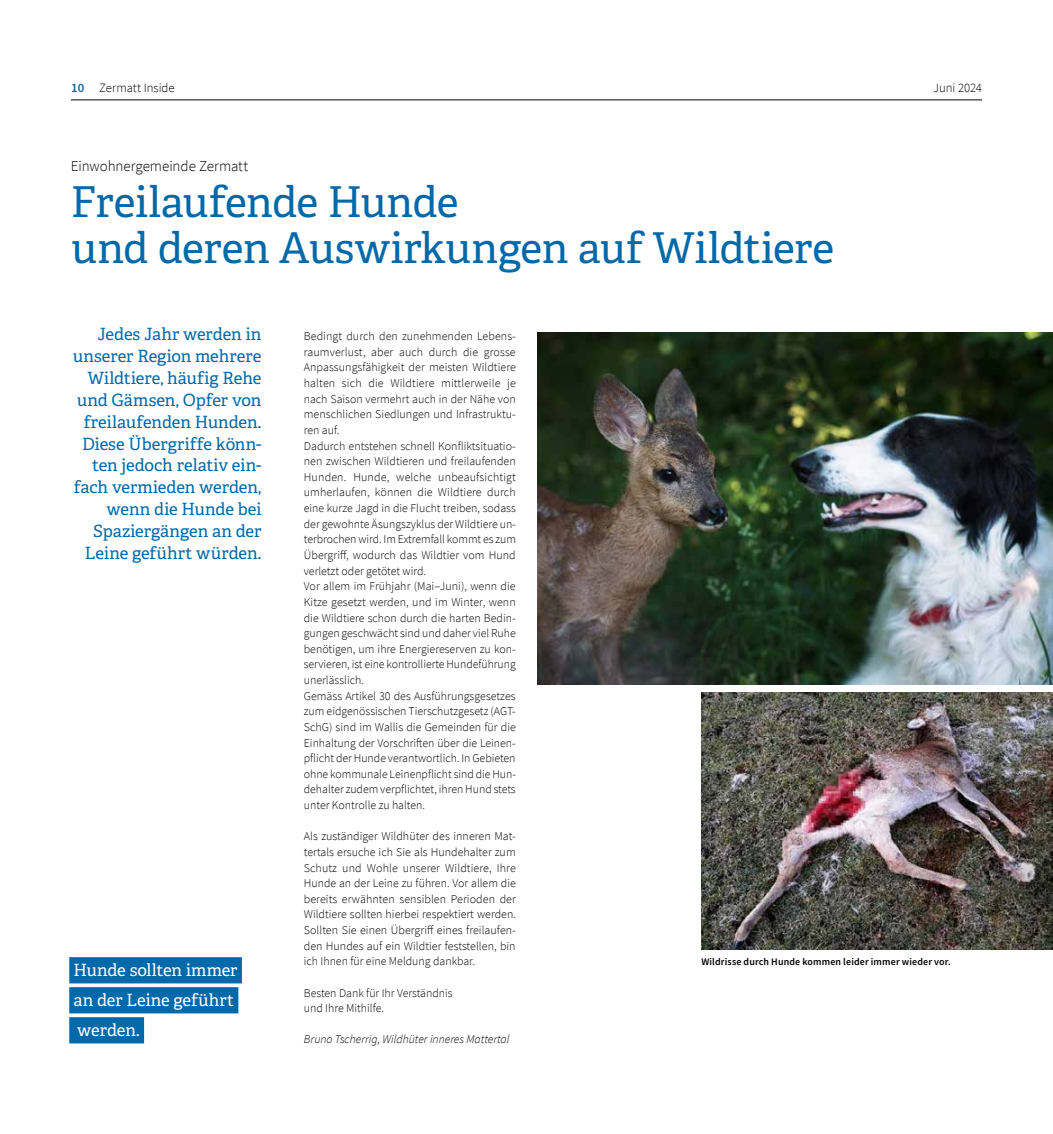
<style>
.page{position:relative;width:1053px;height:1134px;background:#fff}
.page>*{position:absolute;margin:0;border:0;box-sizing:border-box;transform-origin:0 0}
.t1{font:42.5px/46.2px "Adelle";letter-spacing:-.015em;color:#0069a9}
.t2{font:16.88px/21.9px "Adelle";letter-spacing:-.005em;color:#0069a9;text-align:right}
.t3{font:16.88px/30px "Adelle";letter-spacing:-.005em;color:#fff}
.t4{font:300 15px "Source Sans Pro";letter-spacing:-.005em;color:#000}
.t5{font:300 12.75px "Source Sans Pro";letter-spacing:-.005em;color:#000}
.t6{font:300 11.88px/15.6px "Source Sans Pro";color:#000}
.t7{font:italic 300 11.88px "Source Sans Pro";color:#000}
.t8{font:600 10px "Source Sans Pro";letter-spacing:.015em;color:#000}
.s1{font-weight:600;color:#0069a9}
</style>
<div class="page">
<hr style="left:71px;top:100px;width:910px;height:1px;background:#000">
<img style="left:701px;top:693px;width:351px;height:257px">
<img style="left:537px;top:332px;width:515px;height:352px">
<div style="left:69px;top:957px;width:173px;height:26px;background:#0069a9"></div>
<div style="left:69px;top:987px;width:169px;height:26px;background:#0069a9"></div>
<div style="left:69px;top:1017px;width:75px;height:26px;background:#0069a9"></div>
<p class="t5" style="left:71px;top:80px;width:105px"><span class="s1">10</span> Zermatt Inside</p>
<p class="t5" style="left:933px;top:80px;width:50px">Juni 2024</p>
<p class="t4" style="left:71px;top:157px;width:179px">Einwohnergemeinde Zermatt</p>
<h1 class="t1" style="left:71px;top:179px;width:764px">Freilaufende Hunde<br>und deren Auswirkungen auf Wildtiere</h1>
<p class="t2" style="left:73px;top:324px;width:190px">Jedes Jahr werden in unserer Region mehrere<br>Wildtiere, häufig Rehe und Gämsen, Opfer von freilaufenden Hunden.<br>Diese Übergriffe könn&shy;ten jedoch relativ ein&shy;fach vermieden werden, wenn die Hunde bei<br>Spaziergängen an der<br>Leine geführt würden.</p>
<h2 class="t3" style="left:73px;top:955px;width:166px">Hunde sollten immer an der Leine geführt werden.</h2>
<p class="t6" style="left:304px;top:328px;width:214px">Bedingt durch den zunehmenden Lebens&shy;raumverlust, aber auch durch die grosse Anpassungsfähigkeit der meisten Wildtiere halten sich die Wildtiere mittlerweile je nach Saison vermehrt auch in der Nähe von menschlichen Siedlungen und Infrastruktu&shy;ren auf.<br>Dadurch entstehen schnell Konfliktsituatio&shy;nen zwischen Wildtieren und freilaufenden Hunden. Hunde, welche unbeaufsichtigt umherlaufen, können die Wildtiere durch eine kurze Jagd in die Flucht treiben, sodass der gewohnte Äsungszyklus der Wildtiere un&shy;terbrochen wird. Im Extremfall kommt es zum Übergriff, wodurch das Wildtier vom Hund verletzt oder getötet wird.<br>Vor allem im Frühjahr (Mai–Juni), wenn die Kitze gesetzt werden, und im Winter, wenn die Wildtiere schon durch die harten Bedin&shy;gungen geschwächt sind und daher viel Ruhe benötigen, um ihre Energiereserven zu kon&shy;servieren, ist eine kontrollierte Hundeführung unerlässlich.<br>Gemäss Artikel 30 des Ausführungsgesetzes zum eidgenössischen Tierschutzgesetz (AGT-SchG) sind im Wallis die Gemeinden für die Einhaltung der Vorschriften über die Leinen&shy;pflicht der Hunde verantwortlich. In Gebieten ohne kommunale Leinenpflicht sind die Hun&shy;dehalter zudem verpflichtet, ihren Hund stets unter Kontrolle zu halten.</p>
<p class="t6" style="left:304px;top:828px;width:214px;text-align:justify">Als zuständiger Wildhüter des inneren Mat&shy;tertals ersuche ich Sie als Hundehalter zum Schutz und Wohle unserer Wildtiere, Ihre Hunde an der Leine zu führen. Vor allem die bereits erwähnten sensiblen Perioden der Wildtiere sollten hierbei respektiert werden.<br>Sollten Sie einen Übergriff eines freilaufen&shy;den Hundes auf ein Wildtier feststellen, bin ich Ihnen für eine Meldung dankbar.</p>
<p class="t6" style="left:304px;top:985px;width:150px">Besten Dank für Ihr Verständnis und Ihre Mithilfe.</p>
<p class="t7" style="left:304px;top:1032px;width:207px">Bruno Tscherrig, Wildhüter inneres Mattertal</p>
<p class="t8" style="left:701px;top:956px;width:251px">Wildrisse durch Hunde kommen leider immer wieder vor.</p>
</div>
